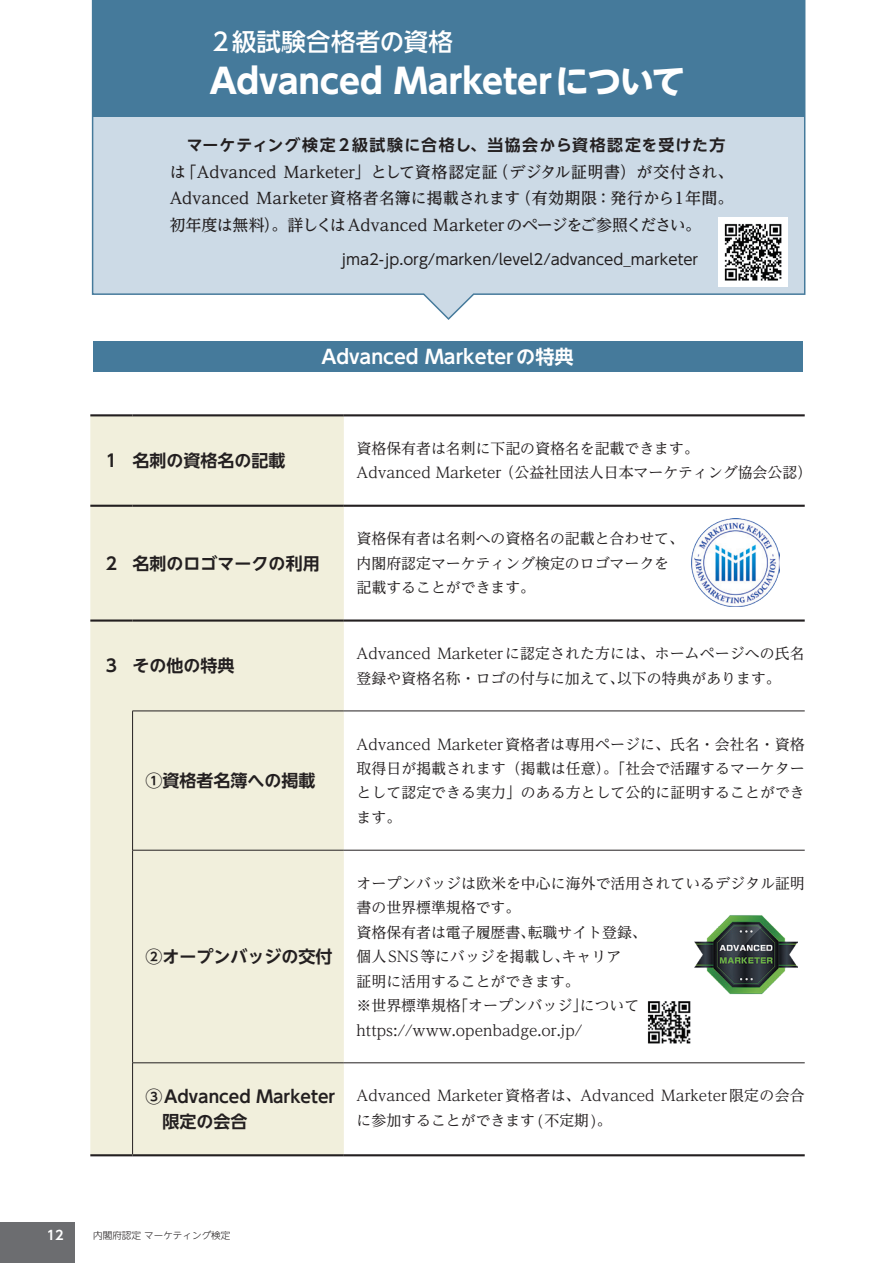
<style>
.page{position:relative;width:893px;height:1263px;background:#fff}
.page>*{position:absolute;margin:0;border:0;box-sizing:border-box;transform-origin:0 0}
.t1{font:700 34.05px "UD Shin Go NT Pro";letter-spacing:-.005em;color:#fff}
.t2{font:500 24.45px "UD Shin Go NT Pro";letter-spacing:.01em;color:#fff}
.t3{font:700 19.2px "UD Shin Go NT Pro De";color:#fff}
.t4{font:700 16.95px/24.5px "UD Shin Go NT Pro De";color:#231f20}
.t5{font:500 15.9px/26.5px "UD Reimin Pro";letter-spacing:-.01em;color:#231f20;text-align:justify}
.t6{font:700 15.9px "UD Shin Go NT Pro De";letter-spacing:.075em;color:#231f20}
.t7{font:14.85px/24.5px "UD Reimin Pro";color:#231f20}
.t8{font:14.85px "UD Shin Go NT Pro";color:#231f20}
.t9{font:700 12.75px "UD Shin Go NT Pro De";color:#fff}
.t10{font:300 9.6px "UD Shin Go NT Pro";color:#231f20}
</style>
<div class="page">
<div style="left:0;top:1222px;width:75px;height:41px;background:#6c6d70"></div>
<svg style="left:91px;top:0;width:715px;height:320px;background:#d0dde8"></svg>
<div style="left:92px;top:0;width:713px;height:117px;background:#457a9b"></div>
<div style="left:93px;top:341px;width:709px;height:31px;background:#457a9b"></div>
<div style="left:90px;top:416px;width:254px;height:738px;background:#f1efdc"></div>
<hr style="left:132px;top:711px;width:212px;height:1px;background:#231f20">
<hr style="left:344px;top:711px;width:461px;height:1px;background:#231f20">
<hr style="left:132px;top:850px;width:212px;height:1px;background:#231f20">
<hr style="left:344px;top:850px;width:461px;height:1px;background:#231f20">
<hr style="left:132px;top:1062px;width:212px;height:1px;background:#231f20">
<hr style="left:344px;top:1062px;width:461px;height:1px;background:#231f20">
<hr style="left:132px;top:711px;width:1px;height:139px;background:#231f20">
<hr style="left:132px;top:850px;width:1px;height:212px;background:#231f20">
<hr style="left:132px;top:1063px;width:1px;height:91px;background:#231f20">
<hr style="left:90px;top:414px;width:43px;height:2px;background:#231f20">
<hr style="left:133px;top:414px;width:211px;height:2px;background:#231f20">
<hr style="left:344px;top:414px;width:461px;height:2px;background:#231f20">
<hr style="left:90px;top:505px;width:43px;height:2px;background:#231f20">
<hr style="left:133px;top:505px;width:211px;height:2px;background:#231f20">
<hr style="left:344px;top:505px;width:461px;height:2px;background:#231f20">
<hr style="left:90px;top:619px;width:43px;height:3px;background:#231f20">
<hr style="left:133px;top:619px;width:211px;height:3px;background:#231f20">
<hr style="left:344px;top:619px;width:461px;height:3px;background:#231f20">
<hr style="left:90px;top:1154px;width:43px;height:2px;background:#231f20">
<hr style="left:133px;top:1154px;width:211px;height:2px;background:#231f20">
<hr style="left:344px;top:1154px;width:461px;height:2px;background:#231f20">
<img style="left:691px;top:518px;width:88px;height:88px">
<img style="left:695px;top:915px;width:103px;height:80px">
<img style="left:647px;top:1001px;width:44px;height:43px">
<img style="left:718px;top:217px;width:69px;height:69px">
<h2 class="t2" style="left:213px;top:22px;width:242px">2級試験合格者の資格</h2>
<h1 class="t1" style="left:210px;top:53px;width:477px">Advanced Marketerについて</h1>
<p class="t6" style="left:187px;top:132px;width:540px">マーケティング検定2級試験に合格し、当協会から資格認定を受けた方</p>
<p class="t5" style="left:170px;top:158px;width:565px">は「Advanced Marketer」として資格認定証（デジタル証明書）が交付され、Advanced Marketer資格者名簿に掲載されます（有効期限：発行から1年間。初年度は無料）。詳しくはAdvanced Marketerのページをご参照ください。</p>
<p class="t8" style="left:341px;top:247px;width:359px">jma2-jp.org/marken/level2/advanced_marketer</p>
<p class="t3" style="left:321px;top:341px;width:254px">Advanced Marketerの特典</p>
<p class="t4" style="left:106px;top:448px;width:181px">1 名刺の資格名の記載</p>
<p class="t7" style="left:357px;top:436px;width:457px">資格保有者は名刺に下記の資格名を記載できます。<br>Advanced Marketer（公益社団法人日本マーケティング協会公認）</p>
<p class="t4" style="left:106px;top:550px;width:215px">2 名刺のロゴマークの利用</p>
<p class="t7" style="left:357px;top:526px;width:329px">資格保有者は名刺への資格名の記載と合わせて、内閣府認定マーケティング検定のロゴマークを記載することができます。</p>
<p class="t4" style="left:106px;top:653px;width:130px">3 その他の特典</p>
<p class="t7" style="left:357px;top:641px;width:449px">Advanced Marketerに認定された方には、ホームページへの氏名登録や資格名称・ロゴの付与に加えて、以下の特典があります。</p>
<p class="t4" style="left:145px;top:768px;width:172px">①資格者名簿への掲載</p>
<p class="t4" style="left:145px;top:944px;width:189px">②オープンバッジの交付</p>
<p class="t7" style="left:357px;top:731px;width:450px;text-align:justify">Advanced Marketer資格者は専用ページに、氏名・会社名・資格取得日が掲載されます（掲載は任意）。「社会で活躍するマーケターとして認定できる実力」のある方として公的に証明することができます。</p>
<p class="t7" style="left:357px;top:870px;width:450px">オープンバッジは欧米を中心に海外で活用されているデジタル証明書の世界標準規格です。　<br>資格保有者は電子履歴書、転職サイト登録、<br>個人SNS等にバッジを掲載し、キャリア<br>証明に活用することができます。<br>※世界標準規格「オープンバッジ」についてhttps://www.openbadge.or.jp/</p>
<p class="t4" style="left:145px;top:1084px;width:191px">③Advanced Marketer　限定の会合</p>
<p class="t7" style="left:357px;top:1083px;width:450px">Advanced Marketer資格者は、Advanced Marketer限定の会合に参加することができます(不定期)。</p>
<p class="t9" style="left:47px;top:1225px;width:18px">12</p>
<p class="t10" style="left:93px;top:1227px;width:139px">内閣府認定 マーケティング検定</p>
</div>
